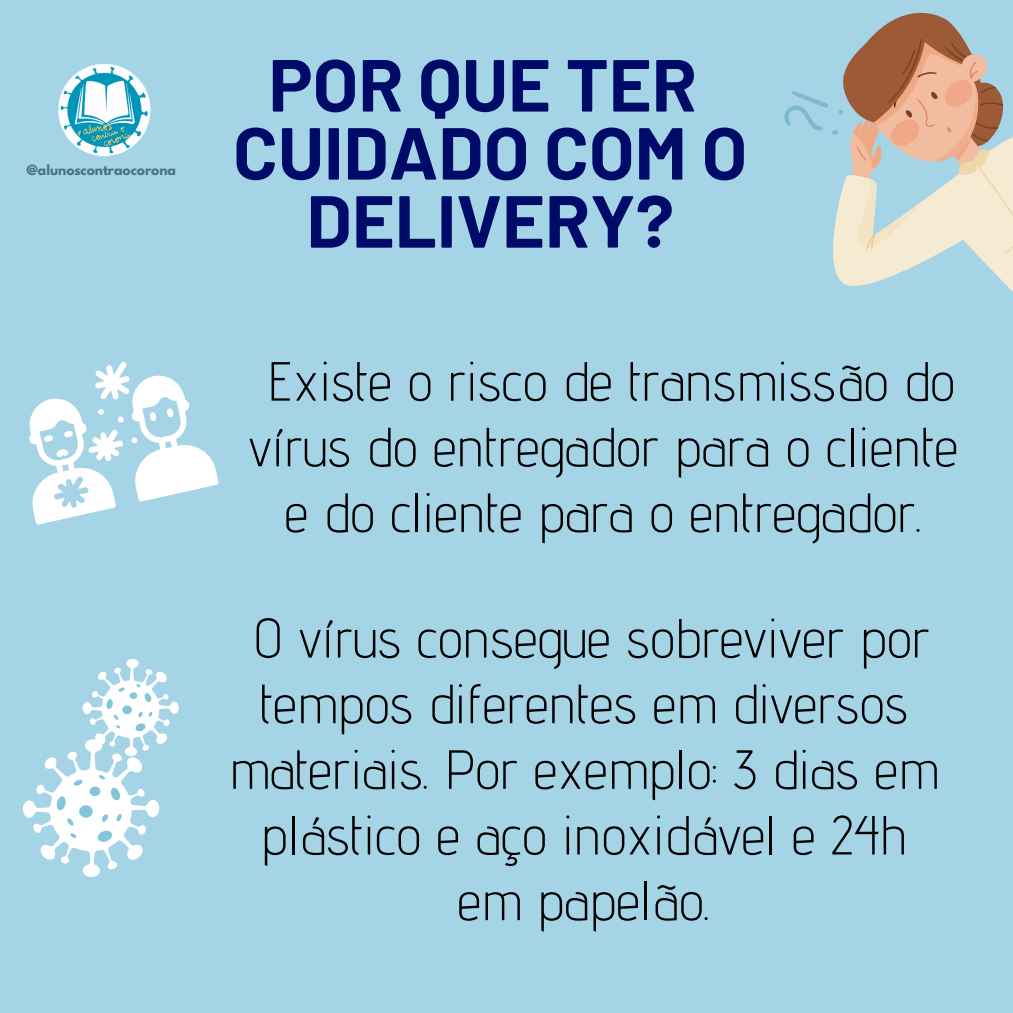
<style>
.page{position:relative;width:1013px;height:1013px;background:#fff}
.page>*{position:absolute;margin:0;border:0;box-sizing:border-box;transform-origin:0 0}
.t1{font:700 73.5px/68px "Barlow";color:#000a69;text-align:center}
.t2{font:300 55px/65.6px "Advent Pro";color:#000;text-align:center}
.t3{font:700 12.38px "League Spartan";color:#467384}
</style>
<div class="page">
<div style="left:0;top:0;width:1012px;height:1012px;background:#a5d4e6"></div>
<svg style="left:784px;top:12px;width:228px;height:279px"></svg>
<img style="left:58px;top:63px;width:93px;height:94px">
<svg style="left:23px;top:659px;width:156px;height:218px"></svg>
<div style="left:122px;top:705px;width:10px;height:9px;background:#82c6d8;border-radius:50%"></div>
<div style="left:130px;top:692px;width:7px;height:7px;background:#82c6d8;border-radius:50%"></div>
<svg style="left:29px;top:362px;width:190px;height:163px"></svg>
<p class="t3" style="left:27px;top:164px;width:151px">@alunoscontraocorona</p>
<h1 class="t1" style="left:233px;top:48px;width:515px">POR QUE TER<br>CUIDADO COM O<br>DELIVERY?</h1>
<p class="t2" style="left:248px;top:348px;width:711px">Existe o risco de transmissão do vírus do entregador para o cliente e do cliente para o entregador.</p>
<p class="t2" style="left:229px;top:604px;width:711px">O vírus consegue sobreviver por tempos diferentes em diversos materiais. Por exemplo: 3 dias em plástico e aço inoxidável e 24h em papelão.</p>
</div>
